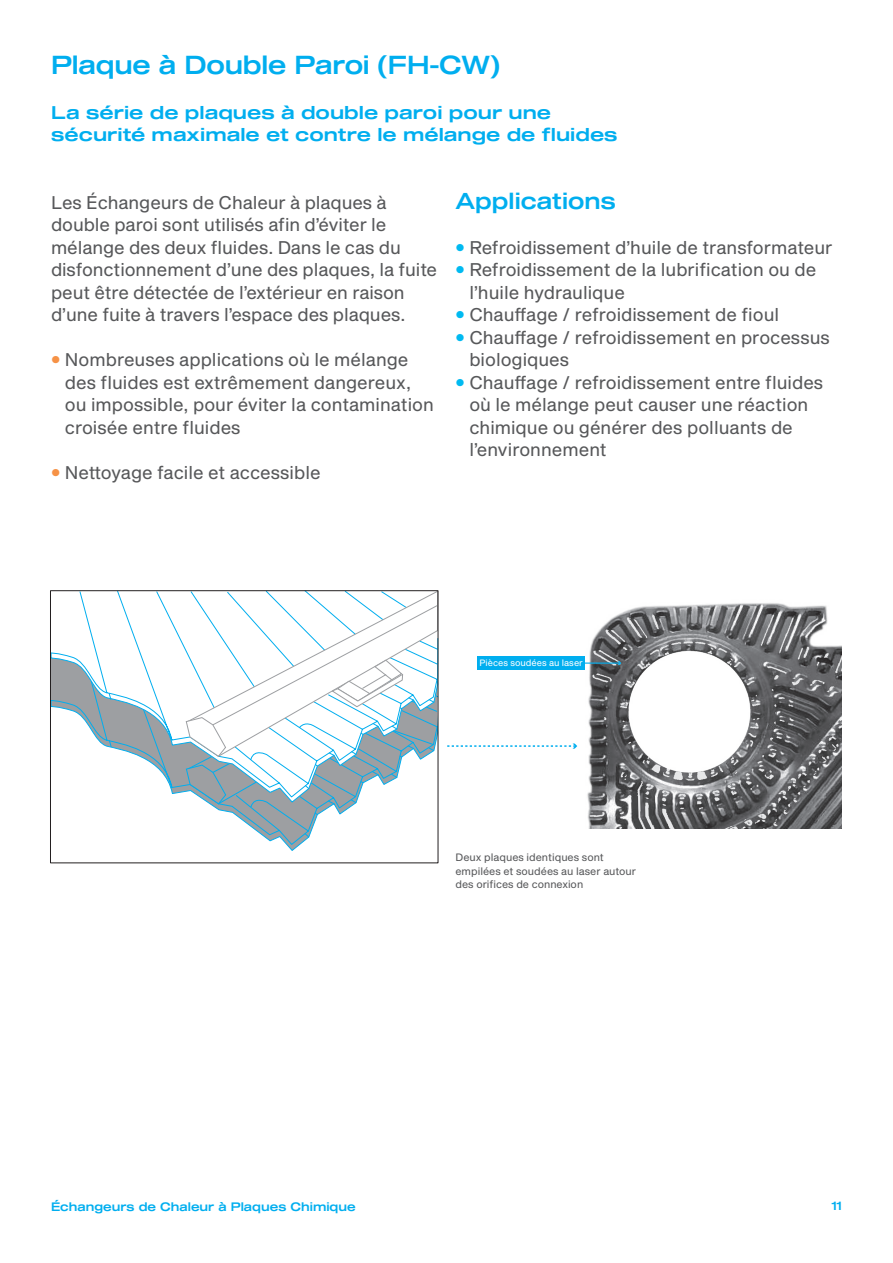
<style>
.page{position:relative;width:893px;height:1263px;background:#fff}
.page>*{position:absolute;margin:0;border:0;box-sizing:border-box;transform-origin:0 0}
.t1{font:25.5px "Shapiro 55 Middle Wide";letter-spacing:-.01em;color:#00aeef}
.t2{font:22.5px "Shapiro 55 Middle Wide";color:#00aeef}
.t3{font:18px/22.5px "Shapiro 45 Welter Text";color:#57585a}
.t4{font:18px/22.5px "Shapiro 55 Middle Extd";color:#00aeef}
.t5{font:12px "Shapiro 55 Middle Wide";color:#00aeef}
.t6{font:10.5px/13.5px "Shapiro 45 Welter Text";color:#57585a}
.t7{font:9px "Shapiro 45 Welter Text";color:#fff}
.s1{color:#f69246}
.s2{color:#00baf1}
</style>
<div class="page">
<img style="left:587px;top:603px;width:255px;height:226px">
<svg style="left:447px;top:743px;width:130px;height:6px"></svg>
<svg style="left:52px;top:590px;width:387px;height:208px"></svg>
<svg style="left:211px;top:805px;width:143px;height:33px"></svg>
<svg style="left:108px;top:590px;width:330px;height:215px"></svg>
<hr style="left:581px;top:662px;width:39px;height:2px;background:#00aeef">
<svg style="left:618px;top:661px;width:3px;height:4px"></svg>
<div style="left:477px;top:656px;width:108px;height:14px;background:#00aeef"></div>
<h1 class="t1" style="left:51px;top:46px;width:450px">Plaque à Double Paroi (FH-CW)</h1>
<p class="t4" style="left:51px;top:102px;width:568px">La série de plaques à double paroi pour une sécurité maximale et contre le mélange de fluides</p>
<p class="t3" style="left:51px;top:192px;width:388px">Les Échangeurs de Chaleur à plaques à double paroi sont utilisés afin d’éviter le mélange des deux fluides. Dans le cas du disfonctionnement d’une des plaques, la fuite peut être détectée de l’extérieur en raison d’une fuite à travers l’espace des plaques.</p>
<p class="t3" style="left:65px;top:349px;width:370px;text-indent:-14px"><span class="s1">•</span> Nombreuses applications où le mélange des fluides est extrêmement dangereux, ou impossible, pour éviter la contamination croisée entre fluides</p>
<p class="t3" style="left:51px;top:462px;width:271px"><span class="s1">•</span> Nettoyage facile et accessible</p>
<p class="t2" style="left:455px;top:184px;width:162px">Applications</p>
<p class="t3" style="left:455px;top:237px;width:378px"><span class="s2">•</span> Refroidissement d’huile de transformateur</p>
<p class="t3" style="left:469px;top:259px;width:349px;text-indent:-14px"><span class="s2">•</span> Refroidissement de la lubrification ou de l’huile hydraulique</p>
<p class="t3" style="left:455px;top:304px;width:325px"><span class="s2">•</span> Chauffage / refroidissement de fioul</p>
<p class="t3" style="left:469px;top:327px;width:362px;text-indent:-14px"><span class="s2">•</span> Chauffage / refroidissement en processus biologiques</p>
<p class="t3" style="left:469px;top:372px;width:355px;text-indent:-14px"><span class="s2">•</span> Chauffage / refroidissement entre fluides où le mélange peut causer une réaction chimique ou générer des polluants de l’environnement</p>
<p class="t7" style="left:479px;top:656px;width:105px">Pièces soudées au laser</p>
<p class="t6" style="left:455px;top:851px;width:182px">Deux plaques identiques sont empilées et soudées au laser autour des orifices de connexion</p>
<p class="t5" style="left:51px;top:1199px;width:306px">Échangeurs de Chaleur à Plaques Chimique</p>
<p class="t5" style="left:831px;top:1197px;width:12px">11</p>
</div>
